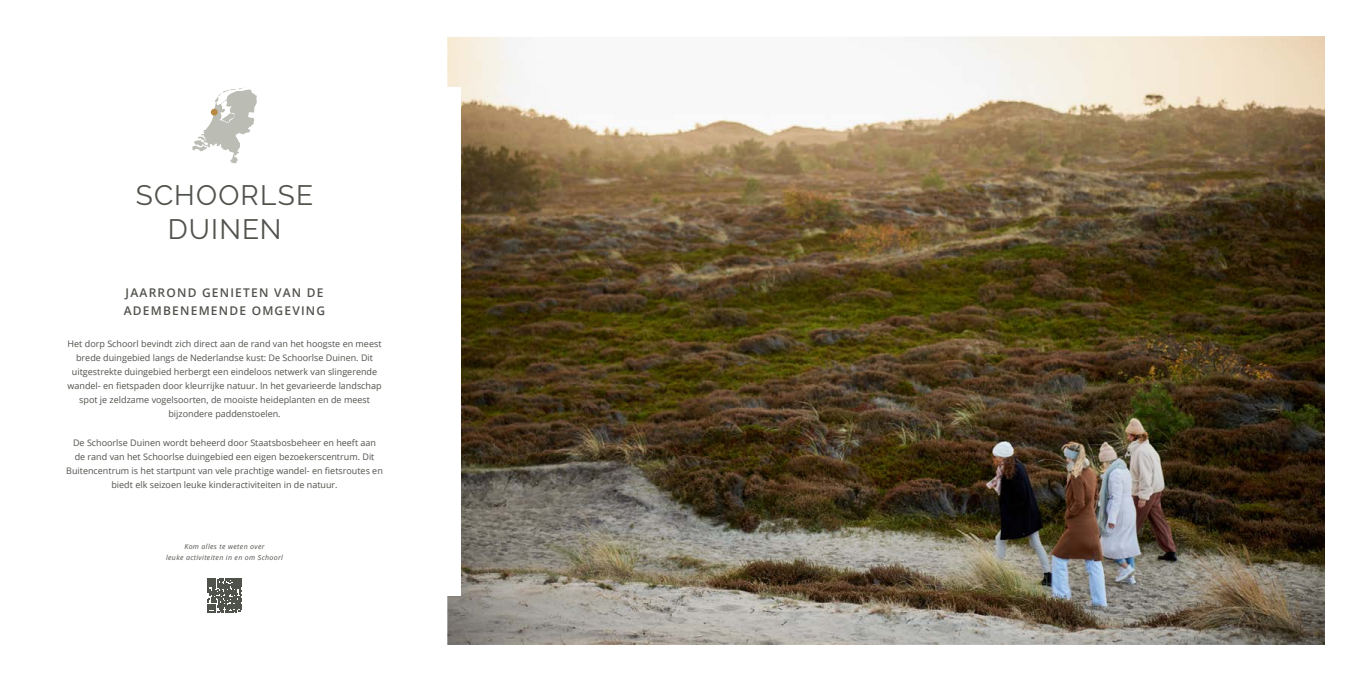
<style>
.page{position:relative;width:1361px;height:681px;background:#fff}
.page>*{position:absolute;margin:0;border:0;box-sizing:border-box;transform-origin:0 0}
.t1{font:28px/33.6px "Raleway";letter-spacing:.04em;color:#50534c;text-align:center}
.t2{font:600 12px/18px "Open Sans";letter-spacing:.1em;color:#50534c}
.t3{font:9px/14px "Open Sans";color:#50534c;text-align:center}
.t4{font:italic 7px/11px "Open Sans";letter-spacing:.05em;color:#50534c;text-align:center}
</style>
<div class="page">
<img style="left:447px;top:36px;width:878px;height:608px">
<svg style="left:192px;top:87px;width:65px;height:76px"></svg>
<div style="left:211px;top:109px;width:7px;height:6px;background:#b88842;border-radius:50%"></div>
<div style="left:434px;top:87px;width:27px;height:508px;background:#fff"></div>
<svg style="left:207px;top:578px;width:35px;height:34px"></svg>
<h1 class="t1" style="left:136px;top:178px;width:179px">SCHOORLSE<br>DUINEN</h1>
<h2 class="t2" style="left:124px;top:283px;width:203px">JAARROND GENIETEN VAN DE<br>ADEMBENEMENDE OMGEVING</h2>
<p class="t3" style="left:68px;top:337px;width:316px">Het dorp Schoorl bevindt zich direct aan de rand van het hoogste en meest brede duingebied langs de Nederlandse kust: De Schoorlse Duinen. Dit uitgestrekte duingebied herbergt een eindeloos netwerk van slingerende wandel- en fietspaden door kleurrijke natuur. In het gevarieerde landschap spot je zeldzame vogelsoorten, de mooiste heideplanten en de meest bijzondere paddenstoelen.</p>
<p class="t3" style="left:66px;top:435px;width:318px">De Schoorlse Duinen wordt beheerd door Staatsbosbeheer en heeft aan<br>de rand van het Schoorlse duingebied een eigen bezoekerscentrum. Dit Buitencentrum is het startpunt van vele prachtige wandel- en fietsroutes en biedt elk seizoen leuke kinderactiviteiten in de natuur.</p>
<p class="t4" style="left:166px;top:540px;width:118px">Kom alles te weten over<br>leuke activiteiten in en om Schoorl</p>
</div>
